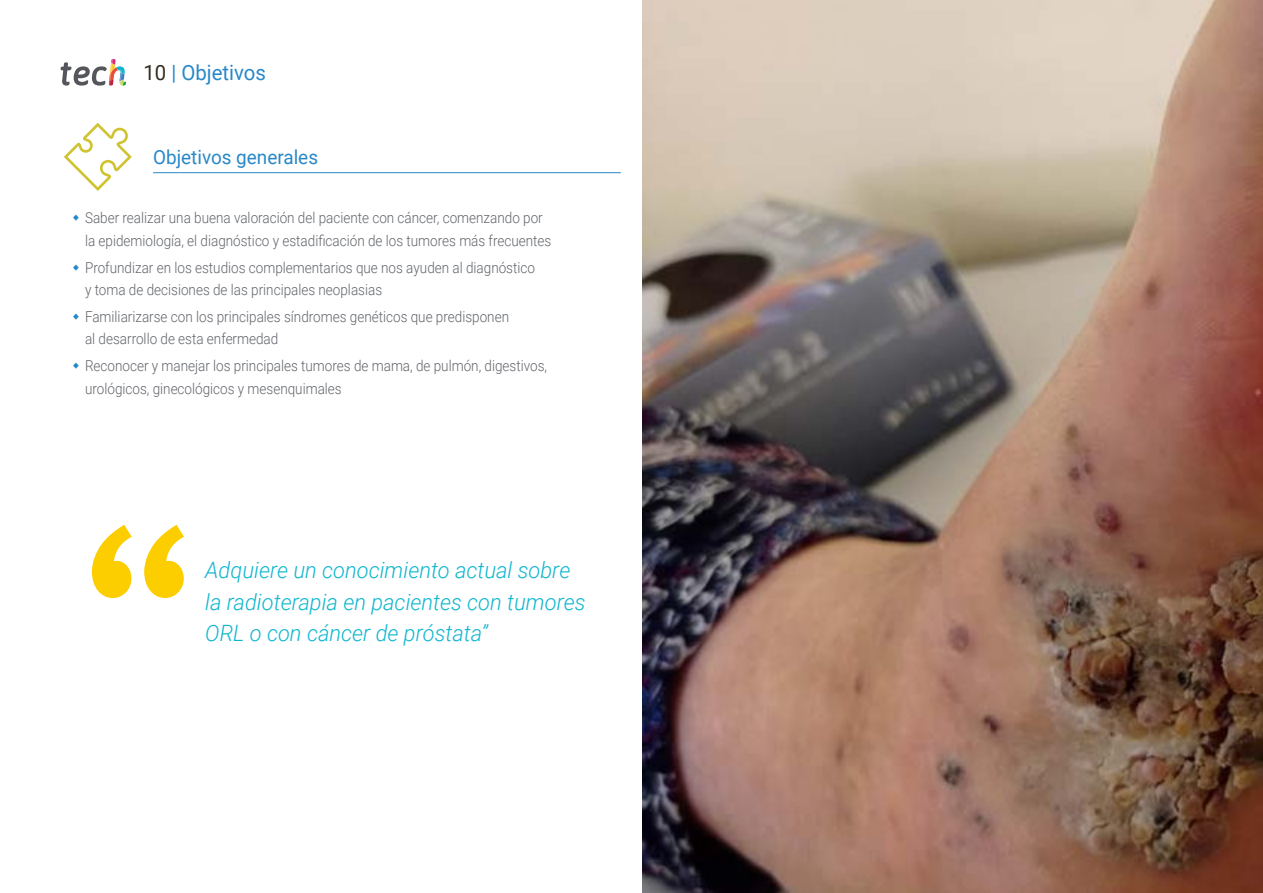
<style>
.page{position:relative;width:1263px;height:893px;background:#fff}
.page>*{position:absolute;margin:0;border:0;box-sizing:border-box;transform-origin:0 0}
.t1{font:italic 300 22.5px/31.5px "Roboto";color:#0fb6cf}
.t2{font:21px "Roboto";color:#2988c9}
.t3{font:19.5px "Roboto";color:#2988c9}
.t4{font:300 15px/22.5px "Roboto";color:#61646a;scale:.9 1}
.s1{color:#312e20}
</style>
<div class="page">
<hr style="left:153px;top:172px;width:468px;height:1px;background:#2988c9">
<svg style="left:64px;top:123px;width:68px;height:68px"></svg>
<svg style="left:61px;top:59px;width:65px;height:27px"></svg>
<img style="left:642px;top:0;width:621px;height:893px">
<svg style="left:92px;top:525px;width:92px;height:73px"></svg>
<h2 class="t2" style="left:144px;top:57px;width:124px"><span class="s1">10</span> | Objetivos</h2>
<h3 class="t3" style="left:153px;top:144px;width:167px">Objetivos generales</h3>
<p class="t4" style="left:85px;top:206px;width:520px">Saber realizar una buena valoración del paciente con cáncer, comenzando por la epidemiología, el diagnóstico y estadificación de los tumores más frecuentes</p>
<p class="t4" style="left:85px;top:255px;width:501px">Profundizar en los estudios complementarios que nos ayuden al diagnóstico y toma de decisiones de las principales neoplasias</p>
<p class="t4" style="left:85px;top:305px;width:473px">Familiarizarse con los principales síndromes genéticos que predisponen al desarrollo de esta enfermedad</p>
<p class="t4" style="left:85px;top:354px;width:515px">Reconocer y manejar los principales tumores de mama, de pulmón, digestivos, urológicos, ginecológicos y mesenquimales</p>
<h1 class="t1" style="left:205px;top:554px;width:382px">Adquiere un conocimiento actual sobre la radioterapia en pacientes con tumores<br>ORL o con cáncer de próstata”</h1>
</div>
